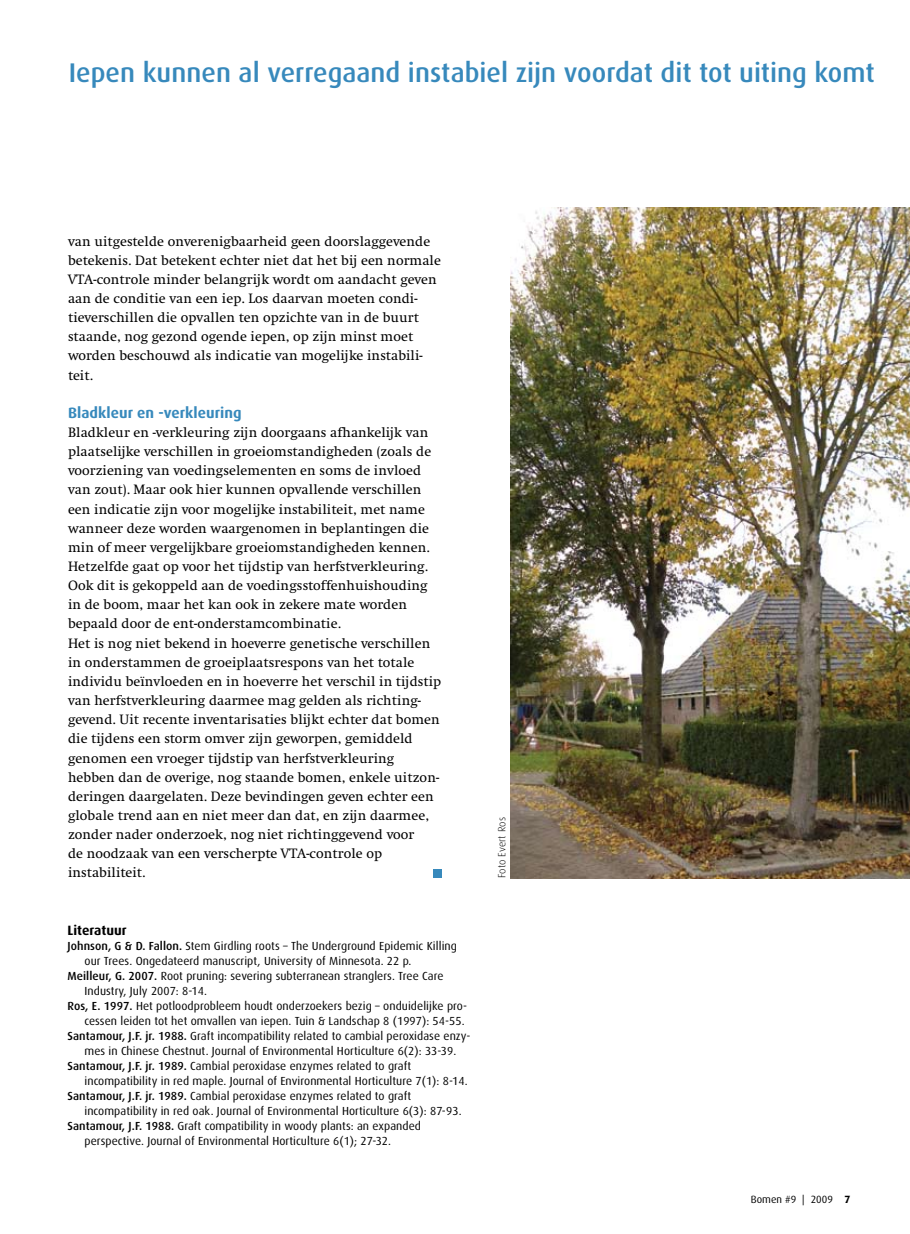
<style>
.page{position:relative;width:910px;height:1234px;background:#fff}
.page>*{position:absolute;margin:0;border:0;box-sizing:border-box;transform-origin:0 0}
.t1{font:500 27px "Dax";color:#3789bc}
.t2{font:700 15px "Dax";letter-spacing:.005em;color:#3789bc}
.t3{font:14.1px/19.2px "Swift EF";letter-spacing:.005em;color:#000}
.t4{font:700 13.5px "Dax";letter-spacing:.005em;color:#000}
.t5{font:11.7px "Dax";letter-spacing:.005em;color:#000}
.t6{font:10.5px "Dax";letter-spacing:.005em;color:#000}
.t7{font:300 10.5px "Dax";letter-spacing:.005em;color:#000}
.s1{font-weight:500}
.s2{font-weight:700}
</style>
<div class="page">
<img style="left:510px;top:207px;width:400px;height:670px">
<div style="left:434px;top:868px;width:8px;height:9px;background:#3789bc"></div>
<h1 class="t1" style="left:69px;top:57px;width:807px">Iepen kunnen al verregaand instabiel zijn voordat dit tot uiting komt</h1>
<p class="t3" style="left:68px;top:231px;width:374px">van uitgestelde onverenigbaarheid geen doorslaggevende betekenis. Dat betekent echter niet dat het bij een normale VTA-controle minder belangrijk wordt om aandacht geven aan de conditie van een iep. Los daarvan moeten condi&shy;tieverschillen die opvallen ten opzichte van in de buurt staande, nog gezond ogende iepen, op zijn minst moet worden beschouwd als indicatie van mogelijke instabili&shy;teit.</p>
<p class="t2" style="left:68px;top:404px;width:175px">Bladkleur en -verkleuring</p>
<p class="t3" style="left:68px;top:423px;width:375px">Bladkleur en -verkleuring zijn doorgaans afhankelijk van plaatselijke verschillen in groeiomstandigheden (zoals de voorziening van voedingselementen en soms de invloed van zout). Maar ook hier kunnen opvallende verschillen een indicatie zijn voor mogelijke instabiliteit, met name wanneer deze worden waargenomen in beplantingen die min of meer vergelijkbare groeiomstandigheden kennen.<br>Hetzelfde gaat op voor het tijdstip van herfstverkleuring.<br>Ook dit is gekoppeld aan de voedingsstoffenhuishouding in de boom, maar het kan ook in zekere mate worden bepaald door de ent-onderstamcombinatie.<br>Het is nog niet bekend in hoeverre genetische verschillen in onderstammen de groeiplaatsrespons van het totale individu beïnvloeden en in hoeverre het verschil in tijdstip van herfstverkleuring daarmee mag gelden als richting&shy;gevend. Uit recente inventarisaties blijkt echter dat bomen die tijdens een storm omver zijn geworpen, gemiddeld genomen een vroeger tijdstip van herfstverkleuring hebben dan de overige, nog staande bomen, enkele uitzon&shy;deringen daargelaten. Deze bevindingen geven echter een globale trend aan en niet meer dan dat, en zijn daarmee, zonder nader onderzoek, nog niet richtinggevend voor<br>de noodzaak van een verscherpte VTA-controle op instabiliteit.</p>
<p class="t4" style="left:68px;top:922px;width:61px">Literatuur</p>
<p class="t5" style="left:68px;top:939px;width:391px"><span class="s1">Johnson, G &amp; D. Fallon.</span> Stem Girdling roots – The Underground Epidemic Killing</p>
<p class="t5" style="left:85px;top:954px;width:328px">our Trees. Ongedateerd manuscript, University of Minnesota. 22 p.</p>
<p class="t5" style="left:68px;top:969px;width:378px"><span class="s1">Meilleur, G. 2007.</span> Root pruning: severing subterranean stranglers. Tree Care</p>
<p class="t5" style="left:85px;top:984px;width:124px">Industry, July 2007: 8-14.</p>
<p class="t5" style="left:68px;top:999px;width:401px"><span class="s1">Ros, E. 1997.</span> Het potloodprobleem houdt onderzoekers bezig – onduidelijke pro-</p>
<p class="t5" style="left:85px;top:1014px;width:382px">cessen leiden tot het omvallen van iepen. Tuin &amp; Landschap 8 (1997): 54-55.</p>
<p class="t5" style="left:68px;top:1029px;width:405px"><span class="s1">Santamour, J.F. jr. 1988.</span> Graft incompatibility related to cambial peroxidase enzy-</p>
<p class="t5" style="left:85px;top:1044px;width:373px">mes in Chinese Chestnut. Journal of Environmental Horticulture 6(2): 33-39.</p>
<p class="t5" style="left:67px;top:1059px;width:345px"><span class="s1">Santamour, J.F. jr. 1989.</span> Cambial peroxidase enzymes related to graft</p>
<p class="t5" style="left:84px;top:1074px;width:385px">incompatibility in red maple. Journal of Environmental Horticulture 7(1): 8-14.</p>
<p class="t5" style="left:67px;top:1089px;width:345px"><span class="s1">Santamour, J.F. jr. 1989.</span> Cambial peroxidase enzymes related to graft</p>
<p class="t5" style="left:84px;top:1104px;width:379px">incompatibility in red oak. Journal of Environmental Horticulture 6(3): 87-93.</p>
<p class="t5" style="left:67px;top:1119px;width:355px"><span class="s1">Santamour, J.F. 1988.</span> Graft compatibility in woody plants: an expanded</p>
<p class="t5" style="left:84px;top:1134px;width:308px">perspective. Journal of Environmental Horticulture 6(1); 27-32.</p>
<p class="t7" style="left:496px;top:877px;width:62px;rotate:-90deg">Foto Evert Ros</p>
<p class="t6" style="left:751px;top:1193px;width:101px">Bomen #9 | 2009 <span class="s2">7</span></p>
</div>
